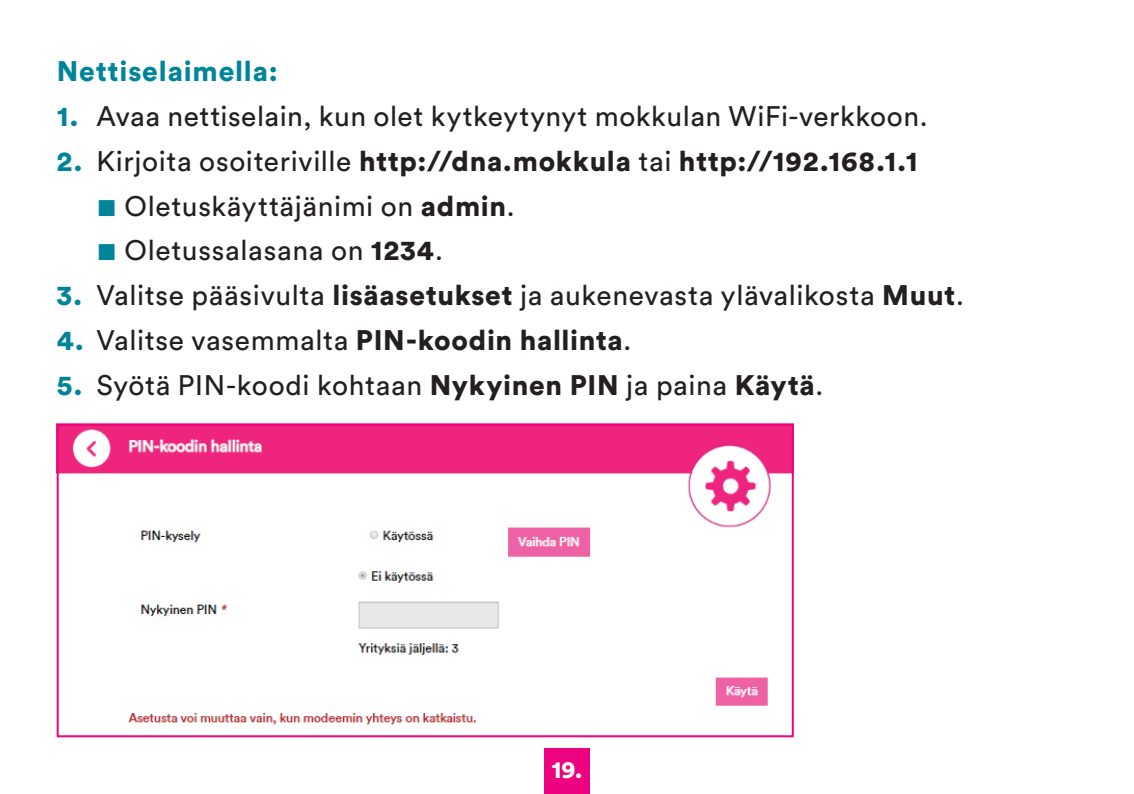
<style>
.page{position:relative;width:1134px;height:794px;background:#fff}
.page>*{position:absolute;margin:0;border:0;box-sizing:border-box;transform-origin:0 0}
.t1{font:28px "Circular Std";letter-spacing:.02em;color:#231f20}
.t2{font:900 28px "Circular Std";letter-spacing:.025em;color:#231f20}
.t3{font:900 28px "Circular Std";letter-spacing:.035em;color:#00849a}
.t4{font:900 24px "Circular Std";color:#fff}
.s1{font-weight:900;color:#00849a}
.s2{color:#00849a}
.s3{font-weight:400}
.s4{font-size:22.4px;color:#00849a}
.s5{font-weight:900}
</style>
<div class="page">
<div style="left:544px;top:748px;width:46px;height:46px;background:#ed0280"></div>
<img style="left:60px;top:427px;width:731px;height:298px">
<div style="left:57px;top:424px;width:737px;height:313px;border:2px solid #ed0280"></div>
<p class="t3" style="left:57px;top:52px;width:222px">Nettiselaimella:</p>
<p class="t1" style="left:57px;top:99px;width:872px"><span class="s1">1.</span> Avaa nettiselain, kun olet kytkeytynyt mokkulan WiFi-verkkoon.</p>
<p class="t2" style="left:57px;top:142px;width:862px"><span class="s2">2.</span> <span class="s3">Kirjoita osoiteriville</span> http://dna.mokkula <span class="s3">tai</span> http://192.168.1.1</p>
<p class="t1" style="left:96px;top:189px;width:420px"><span class="s4">■</span> Oletuskäyttäjänimi on <span class="s5">admin</span>.</p>
<p class="t1" style="left:96px;top:234px;width:348px"><span class="s4">■</span> Oletussalasana on <span class="s5">1234</span>.</p>
<p class="t1" style="left:57px;top:278px;width:909px"><span class="s1">3.</span> Valitse pääsivulta <span class="s5">lisäasetukset</span> ja aukenevasta ylävalikosta <span class="s5">Muut</span>.</p>
<p class="t1" style="left:57px;top:323px;width:576px"><span class="s1">4.</span> Valitse vasemmalta <span class="s5">PIN-koodin hallinta</span>.</p>
<p class="t1" style="left:57px;top:368px;width:768px"><span class="s1">5.</span> Syötä PIN-koodi kohtaan <span class="s5">Nykyinen PIN</span> ja paina <span class="s5">Käytä</span>.</p>
<p class="t4" style="left:551px;top:753px;width:33px">19.</p>
</div>
